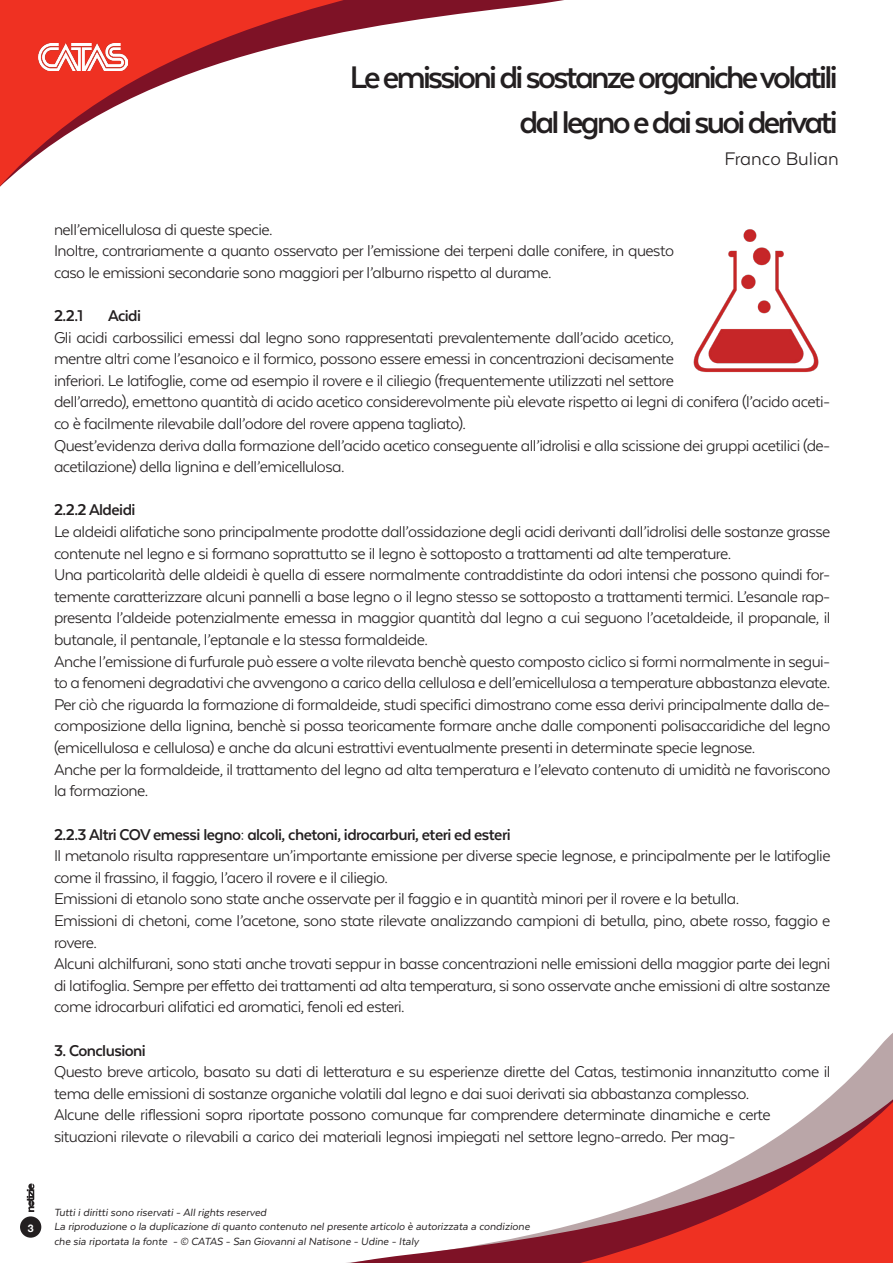
<style>
.page{position:relative;width:893px;height:1263px;background:#fff}
.page>*{position:absolute;margin:0;border:0;box-sizing:border-box;transform-origin:0 0}
.t1{font:700 36px "Texta Alt";letter-spacing:-.075em;color:#231f20}
.t2{font:21px "Texta Alt";color:#231f20}
.t3{font:18px/21.6px "Texta Alt";letter-spacing:-.03em;color:#231f20}
.t4{font:700 18px "Texta Alt";letter-spacing:-.03em;color:#231f20}
.t5{font:italic 12px "Texta Alt";color:#231f20}
.t6{font:700 10.5px "Helvetica Neue";color:#fff}
</style>
<div class="page">
<svg style="left:0;top:0;width:564px;height:187px"></svg>
<svg style="left:20px;top:1033px;width:873px;height:230px"></svg>
<div style="left:20px;top:1216px;width:21px;height:22px;background:#231f20;border-radius:50%"></div>
<svg style="left:27px;top:1183px;width:7px;height:29px"></svg>
<img style="left:38px;top:43px;width:89px;height:27px">
<img style="left:693px;top:229px;width:126px;height:144px">
<p class="t1" style="left:350px;top:58px;width:489px">Le emissioni di sostanze organiche volatili</p>
<p class="t1" style="left:519px;top:103px;width:320px">dal legno e dai suoi derivati</p>
<p class="t2" style="left:724px;top:148px;width:116px">Franco Bulian</p>
<p class="t3" style="left:54px;top:218px;width:220px">nell’emicellulosa di queste specie.</p>
<p class="t3" style="left:54px;top:240px;width:622px">Inoltre, contrariamente a quanto osservato per l’emissione dei terpeni dalle conifere, in questo caso le emissioni secondarie sono maggiori per l’alburno rispetto al durame.</p>
<p class="t4" style="left:54px;top:306px;width:31px">2.2.1</p>
<p class="t4" style="left:108px;top:306px;width:35px">Acidi</p>
<p class="t3" style="left:54px;top:326px;width:778px">Gli acidi carbossilici emessi dal legno sono rappresentati prevalentemente dall’acido acetico,<br>mentre altri come l’esanoico e il formico, possono essere emessi in concentrazioni decisamente<br>inferiori. Le latifoglie, come ad esempio il rovere e il ciliegio (frequentemente utilizzati nel settore<br>dell’arredo), emettono quantità di acido acetico considerevolmente più elevate rispetto ai legni di conifera (l’acido aceti&shy;co è facilmente rilevabile dall’odore del rovere appena tagliato).</p>
<p class="t3" style="left:54px;top:434px;width:778px">Quest’evidenza deriva dalla formazione dell’acido acetico conseguente all’idrolisi e alla scissione dei gruppi acetilici (de&shy;acetilazione) della lignina e dell’emicellulosa.</p>
<p class="t4" style="left:54px;top:501px;width:83px">2.2.2 Aldeidi</p>
<p class="t3" style="left:54px;top:521px;width:778px">Le aldeidi alifatiche sono principalmente prodotte dall’ossidazione degli acidi derivanti dall’idrolisi delle sostanze grasse contenute nel legno e si formano soprattutto se il legno è sottoposto a trattamenti ad alte temperature.</p>
<p class="t3" style="left:54px;top:564px;width:778px;text-align:justify">Una particolarità delle aldeidi è quella di essere normalmente contraddistinte da odori intensi che possono quindi for&shy;temente caratterizzare alcuni pannelli a base legno o il legno stesso se sottoposto a trattamenti termici. L’esanale rap&shy;presenta l’aldeide potenzialmente emessa in maggior quantità dal legno a cui seguono l’acetaldeide, il propanale, il butanale, il pentanale, l’eptanale e la stessa formaldeide.</p>
<p class="t3" style="left:54px;top:650px;width:778px">Anche l’emissione di furfurale può essere a volte rilevata benchè questo composto ciclico si formi normalmente in segui&shy;to a fenomeni degradativi che avvengono a carico della cellulosa e dell’emicellulosa a temperature abbastanza elevate.</p>
<p class="t3" style="left:54px;top:693px;width:778px;text-align:justify">Per ciò che riguarda la formazione di formaldeide, studi specifici dimostrano come essa derivi principalmente dalla de&shy;composizione della lignina, benchè si possa teoricamente formare anche dalle componenti polisaccaridiche del legno (emicellulosa e cellulosa) e anche da alcuni estrattivi eventualmente presenti in determinate specie legnose.</p>
<p class="t3" style="left:54px;top:758px;width:778px">Anche per la formaldeide, il trattamento del legno ad alta temperatura e l’elevato contenuto di umidità ne favoriscono la formazione.</p>
<p class="t4" style="left:54px;top:825px;width:458px">2.2.3 Altri COV emessi legno: alcoli, chetoni, idrocarburi, eteri ed esteri</p>
<p class="t3" style="left:54px;top:845px;width:778px">Il metanolo risulta rappresentare un’importante emissione per diverse specie legnose, e principalmente per le latifoglie come il frassino, il faggio, l’acero il rovere e il ciliegio.</p>
<p class="t3" style="left:54px;top:888px;width:687px">Emissioni di etanolo sono state anche osservate per il faggio e in quantità minori per il rovere e la betulla.</p>
<p class="t3" style="left:54px;top:909px;width:778px">Emissioni di chetoni, come l’acetone, sono state rilevate analizzando campioni di betulla, pino, abete rosso, faggio e rovere.</p>
<p class="t3" style="left:54px;top:953px;width:778px;text-align:justify">Alcuni alchilfurani, sono stati anche trovati seppur in basse concentrazioni nelle emissioni della maggior parte dei legni di latifoglia. Sempre per effetto dei trattamenti ad alta temperatura, si sono osservate anche emissioni di altre sostanze come idrocarburi alifatici ed aromatici, fenoli ed esteri.</p>
<p class="t4" style="left:54px;top:1041px;width:93px">3. Conclusioni</p>
<p class="t3" style="left:54px;top:1061px;width:778px">Questo breve articolo, basato su dati di letteratura e su esperienze dirette del Catas, testimonia innanzitutto come il tema delle emissioni di sostanze organiche volatili dal legno e dai suoi derivati sia abbastanza complesso.</p>
<p class="t3" style="left:54px;top:1104px;width:718px">Alcune delle riflessioni sopra riportate possono comunque far comprendere determinate dinamiche e certe situazioni rilevate o rilevabili a carico dei materiali legnosi impiegati nel settore legno-arredo. Per mag-</p>
<p class="t6" style="left:28px;top:1220px;width:7px">3</p>
<p class="t5" style="left:54px;top:1206px;width:214px">Tutti i diritti sono riservati - All rights reserved</p>
<p class="t5" style="left:54px;top:1220px;width:477px">La riproduzione o la duplicazione di quanto contenuto nel presente articolo è autorizzata a condizione</p>
<p class="t5" style="left:54px;top:1235px;width:367px">che sia riportata la fonte - © CATAS - San Giovanni al Natisone - Udine - Italy</p>
</div>
